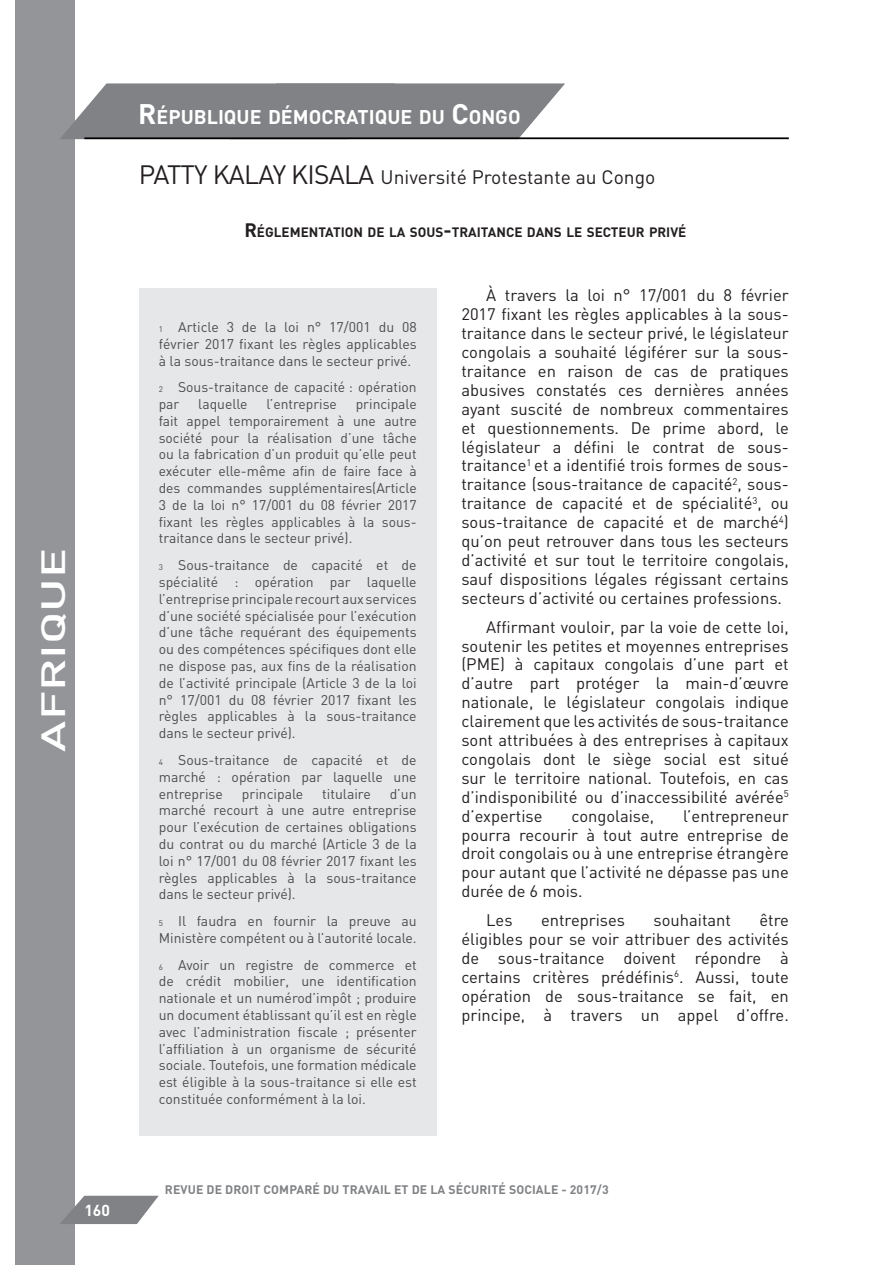
<style>
.page{position:relative;width:893px;height:1265px;background:#fff}
.page>*{position:absolute;margin:0;border:0;box-sizing:border-box;transform-origin:0 0}
.t1{font:500 33.25px "DIN";color:#fff;scale:1.5 1}
.t2{font:700 19.6px "DIN";color:#fff}
.t3{font:19.25px "DIN";color:#231f20}
.t4{font:16.45px/18.9px "DIN";color:#231f20;text-align:justify}
.t5{font:700 15.75px "DIN";color:#fff}
.t6{font:14px/16.8px "DIN";color:#4b4c4d;text-align:justify}
.t7{font:700 13.47px "DIN";color:#231f20}
.t8{font:700 12.25px "DIN";letter-spacing:.01em;color:#808285}
.s1{font-size:28px}
.s2{font-size:26.25px}
.s3{font-size:19.25px}
.s4{font-size:8.05px}
</style>
<div class="page">
<div style="left:15px;top:0;width:59px;height:1265px;background:#939598"></div>
<svg style="left:60px;top:83px;width:505px;height:56px;background:#898b8e"></svg>
<hr style="left:84px;top:137px;width:705px;height:2px;background:#000">
<div style="left:139px;top:289px;width:298px;height:847px;background:#e6e7e9"></div>
<svg style="left:60px;top:1196px;width:99px;height:28px"></svg>
<h1 class="t1" style="left:32px;top:752px;width:137px;rotate:-90deg">AFRIQUE</h1>
<p class="t5" style="left:84px;top:1200px;width:27px">160</p>
<h2 class="t2" style="left:138px;top:104px;width:384px"><span class="s1">R</span>ÉPUBLIQUE DÉMOCRATIQUE DU <span class="s1">C</span>ONGO</h2>
<h3 class="t3" style="left:139px;top:165px;width:518px"><span class="s2">PATTY KALAY KISALA</span> Université Protestante au Congo</h3>
<p class="t7" style="left:244px;top:223px;width:444px"><span class="s3">R</span>ÉGLEMENTATION DE LA SOUS<span class="s3">-</span>TRAITANCE DANS LE SECTEUR PRIVÉ</p>
<p class="t6" style="left:159px;top:318px;width:259px"><span class="s4">1</span> Article 3 de la loi n° 17/001 du 08 février 2017 fixant les règles applicables à la sous-traitance dans le secteur privé.</p>
<p class="t6" style="left:159px;top:379px;width:259px"><span class="s4">2</span> Sous-traitance de capacité : opération par</p>
<p class="t6" style="left:159px;top:395px;width:259px;text-indent:197px">principale fait appel temporairement à une autre société pour la réalisation d’une tâche ou la fabrication d’un produit qu’elle peut exécuter elle-même afin de faire face à des commandes supplémentaires(Article 3 de la loi n° 17/001 du 08 février 2017 fixant les règles applicables à la sous&shy;traitance dans le secteur privé).</p>
<p class="t6" style="left:159px;top:556px;width:259px"><span class="s4">3</span> Sous-traitance de capacité et de spécialité : opération par laquelle l’entreprise principale recourt aux services d’une société spécialisée pour l’exécution d’une tâche requérant des équipements ou des compétences spécifiques dont elle ne dispose pas, aux fins de la réalisation de l’activité principale (Article 3 de la loi n° 17/001 du 08 février 2017 fixant les règles applicables à la sous-traitance dans le secteur privé).</p>
<p class="t6" style="left:159px;top:751px;width:259px"><span class="s4">4</span> Sous-traitance de capacité et de marché : opération par laquelle une entreprise</p>
<p class="t6" style="left:198px;top:395px;width:51px">laquelle</p>
<p class="t6" style="left:266px;top:395px;width:72px">l’entreprise</p>
<p class="t6" style="left:242px;top:785px;width:63px">principale</p>
<p class="t6" style="left:322px;top:785px;width:50px">titulaire</p>
<p class="t6" style="left:159px;top:785px;width:259px;text-indent:231px">d’un marché recourt à une autre entreprise pour l’exécution de certaines obligations du contrat ou du marché (Article 3 de la loi n° 17/001 du 08 février 2017 fixant les règles applicables à la sous-traitance dans le secteur privé).</p>
<p class="t6" style="left:159px;top:912px;width:259px"><span class="s4">5</span> Il faudra en fournir la preuve au<br>Ministère compétent ou à l’autorité locale.</p>
<p class="t6" style="left:159px;top:956px;width:259px"><span class="s4">6</span> Avoir un registre de commerce et de crédit mobilier, une identification nationale et un numérod’impôt ; produire un document établissant qu’il est en règle avec l’administration fiscale ; présenter l’affiliation à un organisme de sécurité sociale. Toutefois, une formation médicale est éligible à la sous-traitance si elle est constituée conformément à la loi.</p>
<p class="t4" style="left:461px;top:286px;width:329px;text-indent:25px">À travers la loi n° 17/001 du 8 février 2017 fixant les règles applicables à la sous&shy;traitance dans le secteur privé, le législateur congolais a souhaité légiférer sur la sous&shy;traitance en raison de cas de pratiques abusives constatés ces dernières années ayant suscité de nombreux commentaires et questionnements. De prime abord, le législateur a défini le contrat de sous&shy;traitance<sup>1</sup> et a identifié trois formes de sous&shy;traitance (sous-traitance de capacité<sup>2</sup>, sous&shy;traitance de capacité et de spécialité<sup>3</sup>, ou sous-traitance de capacité et de marché<sup>4</sup>) qu’on peut retrouver dans tous les secteurs d’activité et sur tout le territoire congolais, sauf dispositions légales régissant certains secteurs d’activité ou certaines professions.</p>
<p class="t4" style="left:461px;top:617px;width:329px;text-indent:25px">Affirmant vouloir, par la voie de cette loi, soutenir les petites et moyennes entreprises (PME) à capitaux congolais d’une part et d’autre part protéger la main-d’œuvre nationale, le législateur congolais indique clairement que les activités de sous-traitance sont attribuées à des entreprises à capitaux congolais dont le siège social est situé sur le territoire national. Toutefois, en cas d’indisponibilité ou d’inaccessibilité avérée<sup>5 </sup>d’expertise</p>
<p class="t4" style="left:571px;top:806px;width:84px">congolaise,</p>
<p class="t4" style="left:461px;top:806px;width:329px;text-indent:222px">l’entrepreneur pourra recourir à tout autre entreprise de droit congolais ou à une entreprise étrangère pour autant que l’activité ne dépasse pas une durée de 6 mois.</p>
<p class="t4" style="left:486px;top:910px;width:28px">Les</p>
<p class="t4" style="left:541px;top:910px;width:86px">entreprises</p>
<p class="t4" style="left:654px;top:910px;width:79px">souhaitant</p>
<p class="t4" style="left:461px;top:910px;width:329px;text-indent:298px">être éligibles pour se voir attribuer des activités de sous-traitance doivent répondre à certains critères prédéfinis<sup>6</sup>. Aussi, toute opération de sous-traitance se fait, en principe, à travers un appel d’offre.</p>
<p class="t8" style="left:165px;top:1181px;width:445px">REVUE DE DROIT COMPARÉ DU TRAVAIL ET DE LA SÉCURITÉ SOCIALE - 2017/3</p>
</div>
